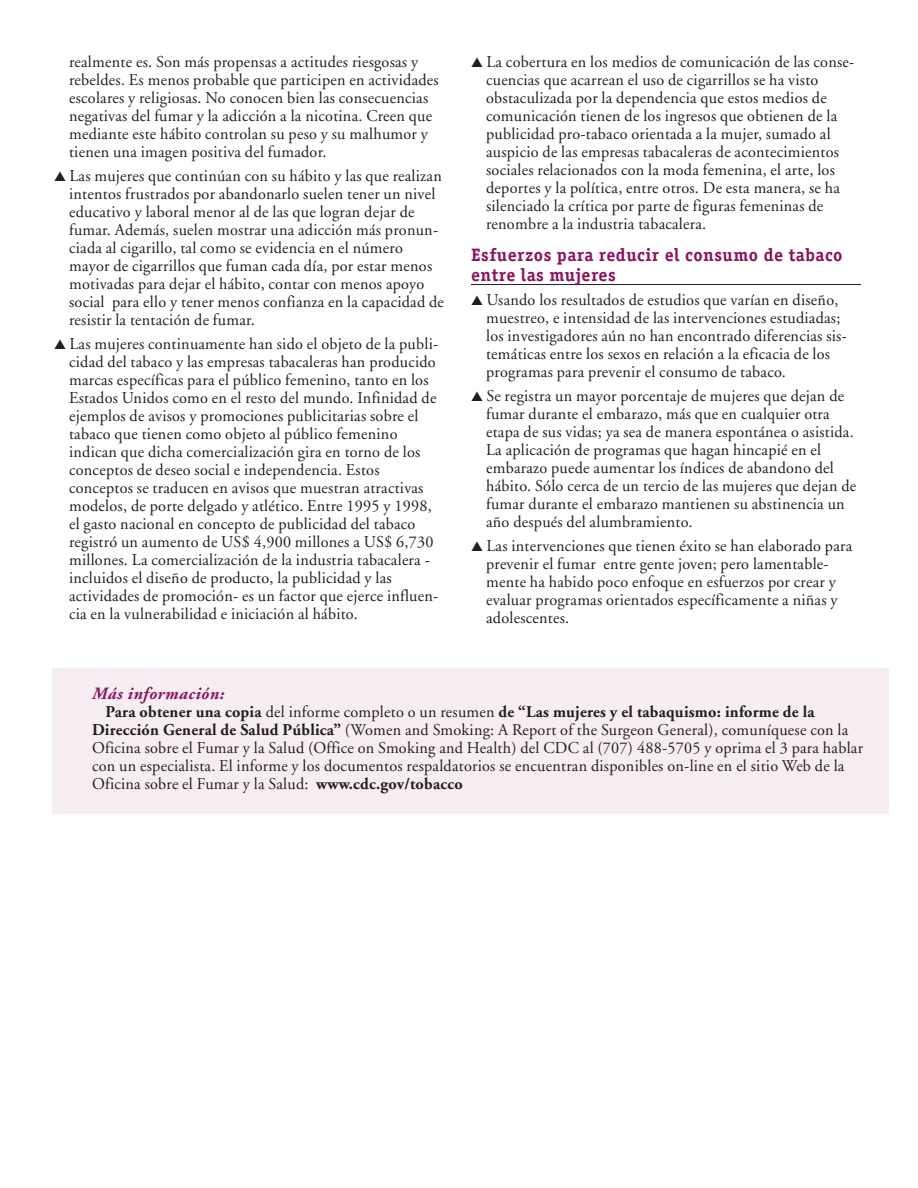
<style>
.page{position:relative;width:918px;height:1188px;background:#fff}
.page>*{position:absolute;margin:0;border:0;box-sizing:border-box;transform-origin:0 0}
.t1{font:700 18px/19.5px "Officina Serif";letter-spacing:.03em;color:#8b135e}
.t2{font:italic 700 17.25px "Adobe Garamond";letter-spacing:.03em;color:#8b135e}
.t3{font:16.5px/18px "Adobe Garamond";letter-spacing:.015em;color:#231f20}
.s1{font-weight:700}
</style>
<div class="page">
<div style="left:52px;top:668px;width:838px;height:145px;background:#f6eef3"></div>
<hr style="left:471px;top:284px;width:390px;height:1px;background:#231f20">
<p class="t3" style="left:69px;top:55px;width:371px">realmente es. Son más propensas a actitudes riesgosas y rebeldes. Es menos probable que participen en actividades escolares y religiosas. No conocen bien las consecuencias negativas del fumar y la adicción a la nicotina. Creen que mediante este hábito controlan su peso y su malhumor y tienen una imagen positiva del fumador.</p>
<p class="t3" style="left:69px;top:169px;width:376px;text-indent:-15px">▲ Las mujeres que continúan con su hábito y las que realizan intentos frustrados por abandonarlo suelen tener un nivel educativo y laboral menor al de las que logran dejar de fumar. Además, suelen mostrar una adicción más pronun&shy;ciada al cigarillo, tal como se evidencia en el número mayor de cigarrillos que fuman cada día, por estar menos motivadas para dejar el hábito, contar con menos apoyo social para ello y tener menos confianza en la capacidad de resistir la tentación de fumar.</p>
<p class="t3" style="left:69px;top:337px;width:371px;text-indent:-15px">▲ Las mujeres continuamente han sido el objeto de la publi&shy;cidad del tabaco y las empresas tabacaleras han producido marcas específicas para el público femenino, tanto en los Estados Unidos como en el resto del mundo. Infinidad de ejemplos de avisos y promociones publicitarias sobre el tabaco que tienen como objeto al público femenino indican que dicha comercialización gira en torno de los conceptos de deseo social e independencia. Estos conceptos se traducen en avisos que muestran atractivas modelos, de porte delgado y atlético. Entre 1995 y 1998, el gasto nacional en concepto de publicidad del tabaco registró un aumento de US$ 4,900 millones a US$ 6,730 millones. La comercialización de la industria tabacalera - incluidos el diseño de producto, la publicidad y las actividades de promoción- es un factor que ejerce influen&shy;cia en la vulnerabilidad e iniciación al hábito.</p>
<p class="t3" style="left:486px;top:55px;width:370px;text-indent:-15px">▲ La cobertura en los medios de comunicación de las conse&shy;cuencias que acarrean el uso de cigarrillos se ha visto obstaculizada por la dependencia que estos medios de comunicación tienen de los ingresos que obtienen de la publicidad pro-tabaco orientada a la mujer, sumado al auspicio de las empresas tabacaleras de acontecimientos sociales relacionados con la moda femenina, el arte, los deportes y la política, entre otros. De esta manera, se ha silenciado la crítica por parte de figuras femeninas de renombre a la industria tabacalera.</p>
<p class="t1" style="left:471px;top:247px;width:373px">Esfuerzos para reducir el consumo de tabaco entre las mujeres</p>
<p class="t3" style="left:486px;top:293px;width:362px;text-indent:-15px">▲ Usando los resultados de estudios que varían en diseño, muestreo, e intensidad de las intervenciones estudiadas; los investigadores aún no han encontrado diferencias sis&shy;temáticas entre los sexos en relación a la eficacia de los programas para prevenir el consumo de tabaco.</p>
<p class="t3" style="left:486px;top:389px;width:372px;text-indent:-15px">▲ Se registra un mayor porcentaje de mujeres que dejan de fumar durante el embarazo, más que en cualquier otra etapa de sus vidas; ya sea de manera espontánea o asistida.<br>La aplicación de programas que hagan hincapié en el embarazo puede aumentar los índices de abandono del hábito. Sólo cerca de un tercio de las mujeres que dejan de fumar durante el embarazo mantienen su abstinencia un año después del alumbramiento.</p>
<p class="t3" style="left:486px;top:539px;width:368px;text-indent:-15px">▲ Las intervenciones que tienen éxito se han elaborado para prevenir el fumar entre gente joven; pero lamentable&shy;mente ha habido poco enfoque en esfuerzos por crear y evaluar programas orientados específicamente a niñas y adolescentes.</p>
<p class="t2" style="left:92px;top:686px;width:134px">Más información:</p>
<p class="t3" style="left:92px;top:704px;width:772px;text-indent:14px"><span class="s1">Para obtener una copia</span> del informe completo o un resumen <span class="s1">de “Las mujeres y el tabaquismo: informe de la Dirección General de Salud Pública”</span> (Women and Smoking: A Report of the Surgeon General), comuníquese con la Oficina sobre el Fumar y la Salud (Office on Smoking and Health) del CDC al (707) 488-5705 y oprima el 3 para hablar con un especialista. El informe y los documentos respaldatorios se encuentran disponibles on-line en el sitio Web de la Oficina sobre el Fumar y la Salud: <span class="s1">www.cdc.gov/tobacco</span></p>
</div>
